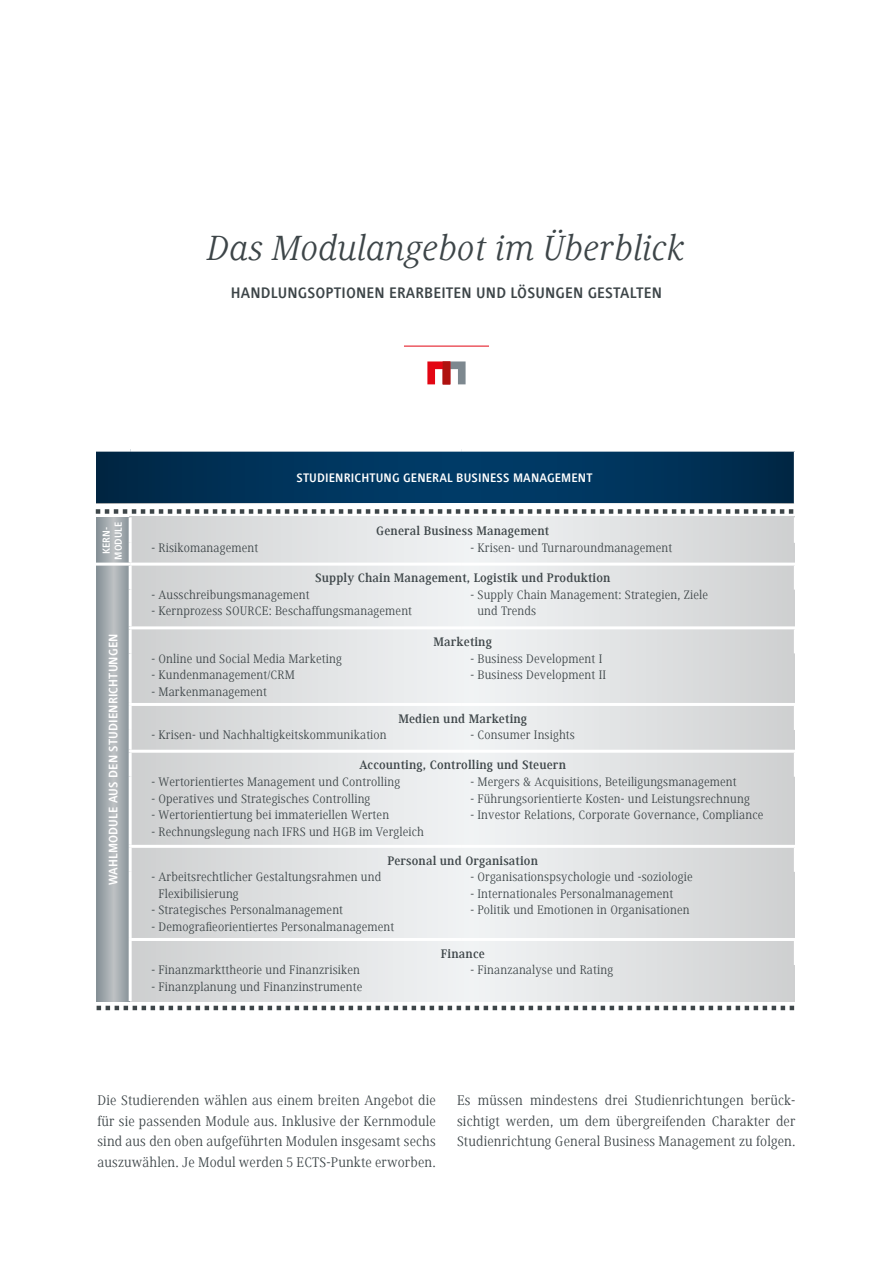
<style>
.page{position:relative;width:893px;height:1263px;background:#fff}
.page>*{position:absolute;margin:0;border:0;box-sizing:border-box;transform-origin:0 0}
.t1{font:italic 36px "Generis Serif Com";letter-spacing:.01em;color:#3d4548}
.t2{font:700 15.75px "Generis Simple Com";letter-spacing:.01em;color:#3d4548}
.t3{font:14.4px/20.5px "Generis Serif Com";letter-spacing:.01em;color:#3d4548;text-align:justify}
.t4{font:12.75px/16.5px "Generis Serif Com";letter-spacing:.01em;color:#3d4548}
.t5{font:700 12.75px "Generis Serif Com";letter-spacing:.01em;color:#3d4548}
.t6{font:700 12.75px "Generis Simple Com";letter-spacing:.01em;color:#fff}
.t7{font:700 10.5px/12px "Generis Simple Com";letter-spacing:.005em;color:#fff;text-align:center}
</style>
<div class="page">
<hr style="left:404px;top:346px;width:85px;height:1px;background:#e30613">
<svg style="left:427px;top:361px;width:39px;height:23px"></svg>
<svg style="left:132px;top:517px;width:663px;height:484px;background:#dfe1e2"></svg>
<svg style="left:97px;top:452px;width:697px;height:51px;background:#003259"></svg>
<svg style="left:97px;top:517px;width:32px;height:484px;background:#a3aaaf"></svg>
<svg style="left:97px;top:1006px;width:697px;height:4px"></svg>
<hr style="left:794px;top:517px;width:3px;height:26px;background:#fff">
<hr style="left:794px;top:566px;width:3px;height:24px;background:#fff">
<hr style="left:129px;top:626px;width:333px;height:3px;background:#fff">
<hr style="left:462px;top:626px;width:335px;height:3px;background:#fff">
<hr style="left:794px;top:629px;width:3px;height:24px;background:#fff">
<hr style="left:129px;top:703px;width:333px;height:3px;background:#fff">
<hr style="left:462px;top:703px;width:335px;height:3px;background:#fff">
<hr style="left:794px;top:706px;width:3px;height:24px;background:#fff">
<hr style="left:129px;top:750px;width:333px;height:3px;background:#fff">
<hr style="left:462px;top:750px;width:335px;height:3px;background:#fff">
<hr style="left:794px;top:753px;width:3px;height:24px;background:#fff">
<hr style="left:129px;top:845px;width:333px;height:3px;background:#fff">
<hr style="left:462px;top:845px;width:335px;height:3px;background:#fff">
<hr style="left:794px;top:848px;width:3px;height:24px;background:#fff">
<hr style="left:129px;top:938px;width:333px;height:3px;background:#fff">
<hr style="left:462px;top:938px;width:335px;height:3px;background:#fff">
<hr style="left:794px;top:941px;width:3px;height:24px;background:#fff">
<hr style="left:94px;top:563px;width:36px;height:3px;background:#fff">
<hr style="left:130px;top:563px;width:332px;height:3px;background:#fff">
<hr style="left:462px;top:563px;width:335px;height:3px;background:#fff">
<svg style="left:96px;top:509px;width:697px;height:5px"></svg>
<h1 class="t1" style="left:208px;top:228px;width:478px">Das Modulangebot im Überblick</h1>
<p class="t2" style="left:231px;top:284px;width:433px">HANDLUNGSOPTIONEN ERARBEITEN UND LÖSUNGEN GESTALTEN</p>
<p class="t6" style="left:297px;top:471px;width:297px">STUDIENRICHTUNG GENERAL BUSINESS MANAGEMENT</p>
<p class="t7" style="left:100px;top:560px;width:40px;rotate:-90deg">KERN-<br>MODULE</p>
<p class="t5" style="left:376px;top:523px;width:175px">General Business Management</p>
<p class="t4" style="left:151px;top:540px;width:108px">- Risikomanagement</p>
<p class="t4" style="left:470px;top:540px;width:203px">- Krisen- und Turnaroundmanagement</p>
<p class="t5" style="left:315px;top:571px;width:297px">Supply Chain Management, Logistik und Produktion</p>
<p class="t4" style="left:151px;top:586px;width:160px">- Ausschreibungsmanagement</p>
<p class="t4" style="left:151px;top:603px;width:262px">- Kernprozess SOURCE: Beschaffungsmanagement</p>
<p class="t4" style="left:477px;top:586px;width:232px;text-indent:-7px">- Supply Chain Management: Strategien, Ziele und Trends</p>
<p class="t5" style="left:434px;top:635px;width:60px">Marketing</p>
<p class="t6" style="left:106px;top:885px;width:253px;rotate:-90deg">WAHLMODULE AUS DEN STUDIENRICHTUNGEN</p>
<p class="t4" style="left:151px;top:650px;width:192px">- Online und Social Media Marketing</p>
<p class="t4" style="left:151px;top:667px;width:145px">- Kundenmanagement/CRM</p>
<p class="t4" style="left:151px;top:683px;width:117px">- Markenmanagement</p>
<p class="t4" style="left:470px;top:650px;width:133px">- Business Development I</p>
<p class="t4" style="left:470px;top:667px;width:137px">- Business Development II</p>
<p class="t5" style="left:398px;top:711px;width:130px">Medien und Marketing</p>
<p class="t4" style="left:151px;top:727px;width:237px">- Krisen- und Nachhaltigkeitskommunikation</p>
<p class="t4" style="left:470px;top:727px;width:106px">- Consumer Insights</p>
<p class="t5" style="left:359px;top:758px;width:208px">Accounting, Controlling und Steuern</p>
<p class="t4" style="left:151px;top:774px;width:250px">- Wertorientiertes Management und Controlling</p>
<p class="t4" style="left:151px;top:790px;width:220px">- Operatives und Strategisches Controlling</p>
<p class="t4" style="left:151px;top:807px;width:239px">- Wertorientiertung bei immateriellen Werten</p>
<p class="t4" style="left:151px;top:823px;width:274px">- Rechnungslegung nach IFRS und HGB im Vergleich</p>
<p class="t4" style="left:470px;top:774px;width:268px">- Mergers &amp; Acquisitions, Beteiligungsmanagement</p>
<p class="t4" style="left:470px;top:790px;width:281px">- Führungsorientierte Kosten- und Leistungsrechnung</p>
<p class="t4" style="left:470px;top:807px;width:294px">- Investor Relations, Corporate Governance, Compliance</p>
<p class="t5" style="left:388px;top:853px;width:152px">Personal und Organisation</p>
<p class="t4" style="left:158px;top:869px;width:224px;text-indent:-7px">- Arbeitsrechtlicher Gestaltungsrahmen und<br>Flexibilisierung</p>
<p class="t4" style="left:151px;top:902px;width:193px">- Strategisches Personalmanagement</p>
<p class="t4" style="left:151px;top:918px;width:244px">- Demografieorientiertes Personalmanagement</p>
<p class="t4" style="left:470px;top:869px;width:224px">- Organisationspsychologie und -soziologie</p>
<p class="t4" style="left:470px;top:885px;width:204px">- Internationales Personalmanagement</p>
<p class="t4" style="left:470px;top:902px;width:221px">- Politik und Emotionen in Organisationen</p>
<p class="t5" style="left:441px;top:946px;width:46px">Finance</p>
<p class="t4" style="left:151px;top:962px;width:210px">- Finanzmarkttheorie und Finanzrisiken</p>
<p class="t4" style="left:151px;top:978px;width:212px">- Finanzplanung und Finanzinstrumente</p>
<p class="t4" style="left:470px;top:962px;width:144px">- Finanzanalyse und Rating</p>
<p class="t3" style="left:97px;top:1090px;width:340px">Die Studierenden wählen aus einem breiten Angebot die für sie passenden Module aus. Inklusive der Kernmodule sind aus den oben aufgeführten Modulen insgesamt sechs auszuwählen. Je Modul werden 5 ECTS-Punkte erworben.</p>
<p class="t3" style="left:457px;top:1090px;width:340px">Es müssen mindestens drei Studienrichtungen berück&shy;sichtigt werden, um dem übergreifenden Charakter der Studienrichtung General Business Management zu folgen.</p>
</div>
